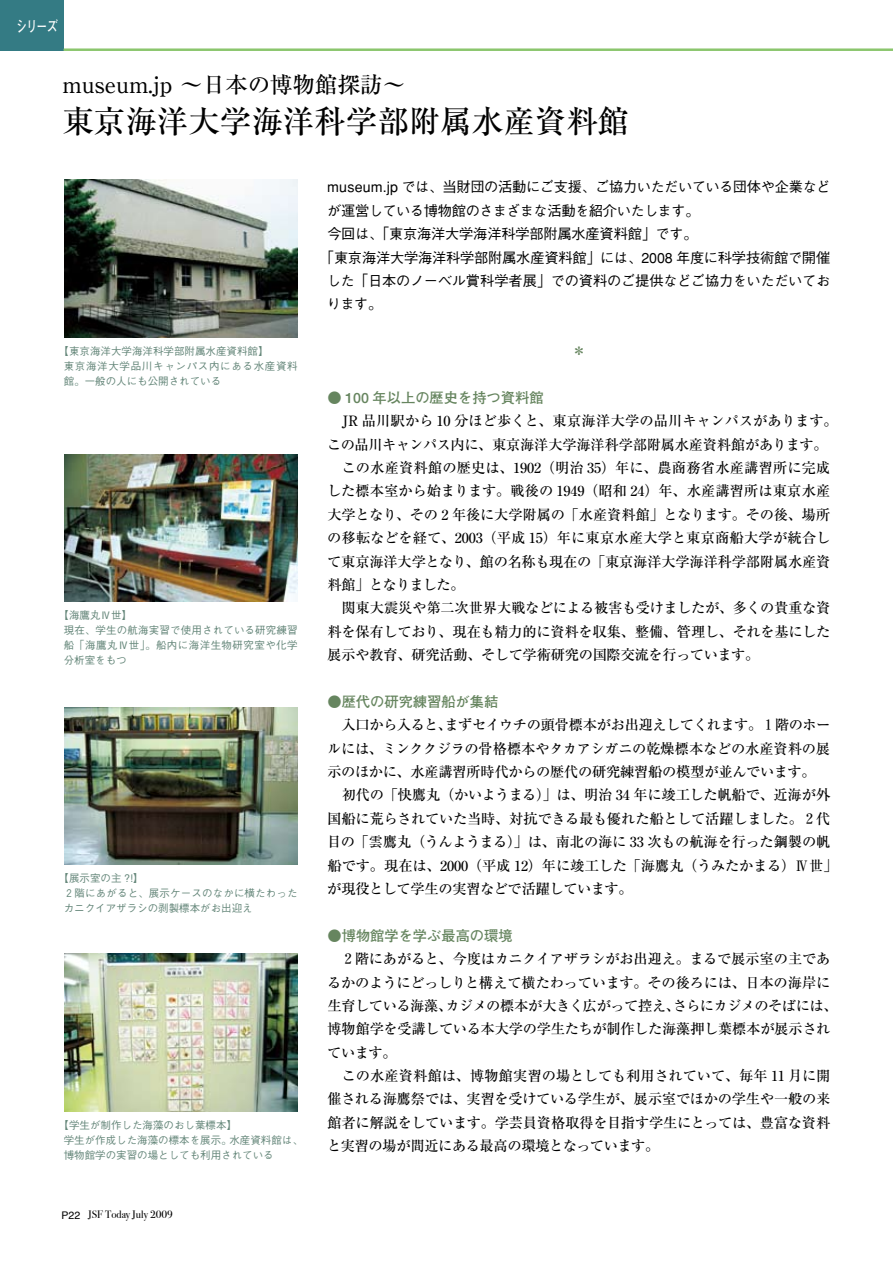
<style>
.page{position:relative;width:893px;height:1263px;background:#fff}
.page>*{position:absolute;margin:0;border:0;box-sizing:border-box;transform-origin:0 0}
.t1{font:500 31.5px "Ryumin";color:#000}
.t2{font:500 22.5px "Ryumin";color:#000}
.t3{font:700 15px "Futo Go B101 Pro";color:#fff;scale:.72 1}
.t4{font:500 14.25px/23.4px "Ryumin";letter-spacing:-.015em;color:#000}
.t5{font:500 14.25px "Gothic BBB";letter-spacing:-.02em;color:#000}
.t6{font:700 14.25px "Futo Go B101";color:#66855f}
.t7{font:10.8px "Bodoni Svty Two ITCTT Book";color:#000}
.t8{font:500 10.5px/15px "Gothic BBB";color:#648679}
.s1{font-family:"Helvetica";font-size:10.5px}
</style>
<div class="page">
<div style="left:0;top:0;width:64px;height:51px;background:#347b84"></div>
<hr style="left:64px;top:49px;width:829px;height:2px;background:#8bc66d">
<img style="left:64px;top:455px;width:233px;height:146px">
<img style="left:64px;top:707px;width:233px;height:158px">
<img style="left:64px;top:180px;width:233px;height:158px">
<img style="left:64px;top:954px;width:233px;height:157px">
<p class="t3" style="left:17px;top:14px;width:59px">シリーズ</p>
<h2 class="t2" style="left:62px;top:71px;width:341px">museum.jp 〜 日本の博物館探訪〜</h2>
<h1 class="t1" style="left:62px;top:102px;width:568px">東京海洋大学海洋科学部附属水産資料館</h1>
<p class="t8" style="left:64px;top:344px;width:235px;text-indent:-5px">【東京海洋大学海洋科学部附属水産資料館】<br>東京海洋大学品川キャンパス内にある水産資料館。一般の人にも公開されている</p>
<p class="t8" style="left:64px;top:608px;width:235px;text-indent:-5px">【海鷹丸Ⅳ世】<br>現在、学生の航海実習で使用されている研究練習船「海鷹丸Ⅳ世」。船内に海洋生物研究室や化学分析室をもつ</p>
<p class="t8" style="left:64px;top:871px;width:235px;text-indent:-5px">【展示室の主 ?!】<br>２階にあがると、展示ケースのなかに横たわったカニクイアザラシの剥製標本がお出迎え</p>
<p class="t8" style="left:64px;top:1118px;width:241px;text-indent:-5px">【学生が制作した海藻のおし葉標本】<br>学生が作成した海藻の標本を展示。水産資料館は、博物館学の実習の場としても利用されている</p>
<p class="t7" style="left:62px;top:1205px;width:113px"><span class="s1">P22</span> JSF Today July 2009</p>
<p class="t5" style="left:327px;top:179px;width:505px">museum.jp では、当財団の活動にご支援、ご協力いただいている団体や企業など</p>
<p class="t5" style="left:327px;top:202px;width:374px">が運営している博物館のさまざまな活動を紹介いたします。</p>
<p class="t5" style="left:327px;top:226px;width:372px">今回は、「東京海洋大学海洋科学部附属水産資料館」です。</p>
<p class="t5" style="left:320px;top:249px;width:512px">「東京海洋大学海洋科学部附属水産資料館」には、2008 年度に科学技術館で開催</p>
<p class="t5" style="left:327px;top:272px;width:505px">した「日本のノーベル賞科学者展」での資料のご提供などご協力をいただいてお</p>
<p class="t5" style="left:327px;top:296px;width:57px">ります。</p>
<p class="t6" style="left:572px;top:342px;width:16px">＊</p>
<p class="t6" style="left:327px;top:389px;width:218px">● 100 年以上の歴史を持つ資料館</p>
<p class="t4" style="left:327px;top:409px;width:512px">　JR 品川駅から 10 分ほど歩くと、東京海洋大学の品川キャンパスがあります。この品川キャンパス内に、東京海洋大学海洋科学部附属水産資料館があります。　この水産資料館の歴史は、1902（明治 35）年に、農商務省水産講習所に完成した標本室から始まります。戦後の 1949（昭和 24）年、水産講習所は東京水産大学となり、その 2 年後に大学附属の「水産資料館」となります。その後、場所の移転などを経て、2003（平成 15）年に東京水産大学と東京商船大学が統合して東京海洋大学となり、館の名称も現在の「東京海洋大学海洋科学部附属水産資料館」となりました。<br>　関東大震災や第二次世界大戦などによる被害も受けましたが、多くの貴重な資料を保有しており、現在も精力的に資料を収集、整備、管理し、それを基にした展示や教育、研究活動、そして学術研究の国際交流を行っています。</p>
<p class="t6" style="left:327px;top:693px;width:172px">●歴代の研究練習船が集結</p>
<p class="t4" style="left:327px;top:713px;width:512px">　入口から入ると、まずセイウチの頭骨標本がお出迎えしてくれます。１階のホールには、ミンククジラの骨格標本やタカアシガニの乾燥標本などの水産資料の展示のほかに、水産講習所時代からの歴代の研究練習船の模型が並んでいます。<br>　初代の「快鷹丸（かいようまる）」は、明治 34 年に竣工した帆船で、近海が外国船に荒らされていた当時、対抗できる最も優れた船として活躍しました。２代目の「雲鷹丸（うんようまる）」は、南北の海に 33 次もの航海を行った鋼製の帆船です。現在は、2000（平成 12）年に竣工した「海鷹丸（うみたかまる）Ⅳ世」が現役として学生の実習などで活躍しています。</p>
<p class="t6" style="left:327px;top:927px;width:187px">●博物館学を学ぶ最高の環境</p>
<p class="t4" style="left:327px;top:947px;width:512px">　２階にあがると、今度はカニクイアザラシがお出迎え。まるで展示室の主であるかのようにどっしりと構えて横たわっています。その後ろには、日本の海岸に生育している海藻、カジメの標本が大きく広がって控え、さらにカジメのそばには、博物館学を受講している本大学の学生たちが制作した海藻押し葉標本が展示されています。<br>　この水産資料館は、博物館実習の場としても利用されていて、毎年 11 月に開催される海鷹祭では、実習を受けている学生が、展示室でほかの学生や一般の来館者に解説をしています。学芸員資格取得を目指す学生にとっては、豊富な資料と実習の場が間近にある最高の環境となっています。</p>
</div>
